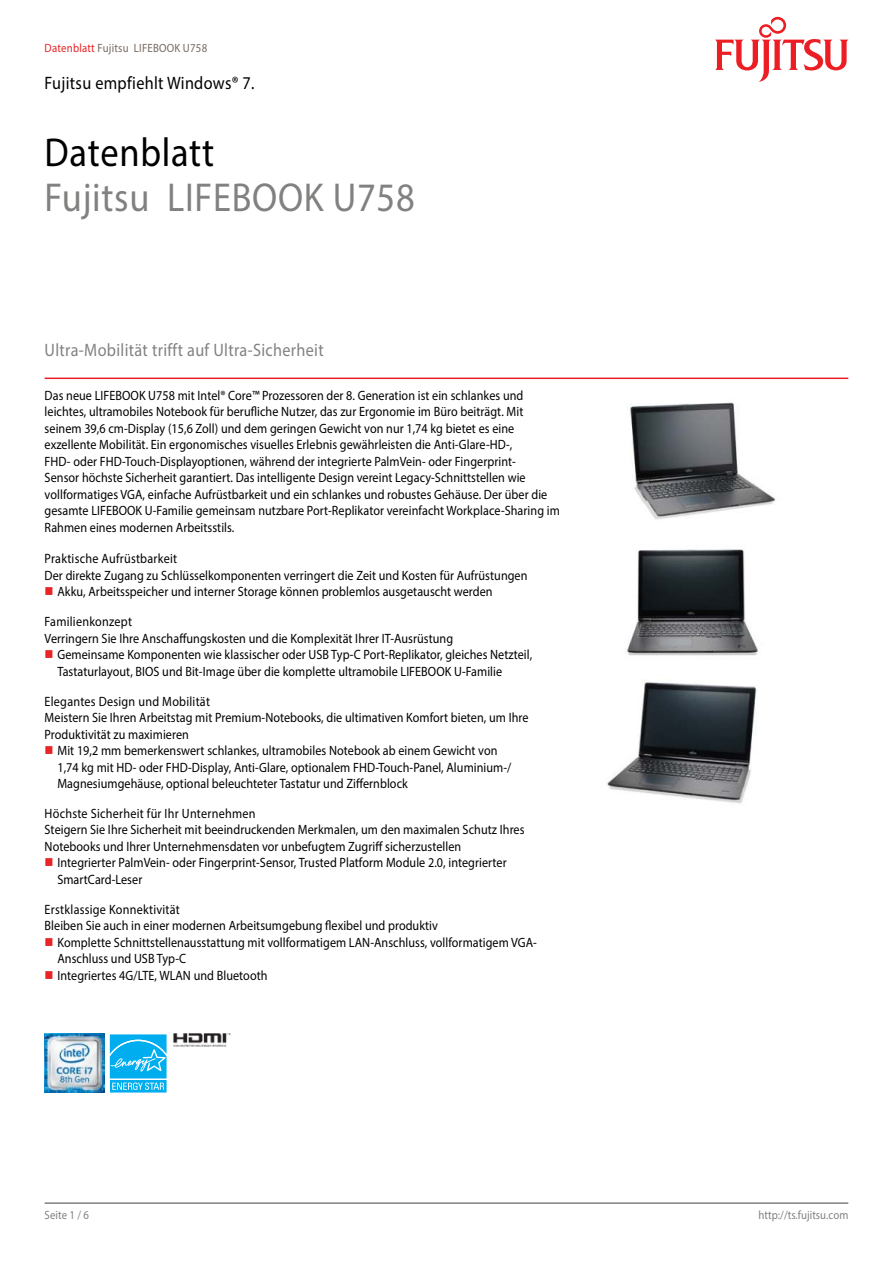
<style>
.page{position:relative;width:893px;height:1263px;background:#fff}
.page>*{position:absolute;margin:0;border:0;box-sizing:border-box;transform-origin:0 0}
.t1{font:40.5px "Myriad Pro";letter-spacing:.02em;color:#818280;scale:.9 1}
.t2{font:40.5px "Myriad Pro";letter-spacing:.02em;color:#000;scale:.9 1}
.t3{font:18px "Myriad Pro";letter-spacing:.02em;color:#818280;scale:.9 1}
.t4{font:18px "Myriad Pro";letter-spacing:.02em;color:#000;scale:.9 1}
.t5{font:13.5px/16.5px "Myriad Pro";letter-spacing:.005em;color:#000;scale:.9 1}
.t6{font:12px "Myriad Pro";letter-spacing:.02em;color:#79695e;scale:.9 1}
.t7{font:12px "Myriad Pro";letter-spacing:.005em;color:#818280;scale:.9 1}
.s1{color:#e92425}
</style>
<div class="page">
<hr style="left:45px;top:1202px;width:803px;height:2px;background:#818280">
<hr style="left:45px;top:378px;width:803px;height:1px;background:#ed1d24">
<svg style="left:715px;top:17px;width:133px;height:65px"></svg>
<img style="left:630px;top:402px;width:146px;height:118px">
<img style="left:626px;top:549px;width:132px;height:107px">
<img style="left:607px;top:681px;width:150px;height:122px">
<img style="left:45px;top:1033px;width:59px;height:59px">
<svg style="left:109px;top:1034px;width:58px;height:59px;background:#33bef2"></svg>
<img style="left:173px;top:1033px;width:58px;height:14px">
<p class="t6" style="left:45px;top:42px;width:182px"><span class="s1">Datenblatt</span> Fujitsu LIFEBOOK U758</p>
<h2 class="t4" style="left:45px;top:75px;width:235px">Fujitsu empfiehlt Windows® 7.</h2>
<h1 class="t2" style="left:45px;top:133px;width:190px">Datenblatt</h1>
<h1 class="t1" style="left:45px;top:178px;width:413px">Fujitsu LIFEBOOK U758</h1>
<h2 class="t3" style="left:45px;top:341px;width:312px">Ultra-Mobilität trifft auf Ultra-Sicherheit</h2>
<p class="t5" style="left:45px;top:388px;width:574px">Das neue LIFEBOOK U758 mit Intel® Core™ Prozessoren der 8. Generation ist ein schlankes und leichtes, ultramobiles Notebook für berufliche Nutzer, das zur Ergonomie im Büro beiträgt. Mit seinem 39,6 cm-Display (15,6 Zoll) und dem geringen Gewicht von nur 1,74 kg bietet es eine exzellente Mobilität. Ein ergonomisches visuelles Erlebnis gewährleisten die Anti-Glare-HD-,<br>FHD- oder FHD-Touch-Displayoptionen, während der integrierte PalmVein- oder Fingerprint-<br>Sensor höchste Sicherheit garantiert. Das intelligente Design vereint Legacy-Schnittstellen wie vollformatiges VGA, einfache Aufrüstbarkeit und ein schlankes und robustes Gehäuse. Der über die gesamte LIFEBOOK U-Familie gemeinsam nutzbare Port-Replikator vereinfacht Workplace-Sharing im Rahmen eines modernen Arbeitsstils.</p>
<p class="t5" style="left:45px;top:551px;width:149px">Praktische Aufrüstbarkeit</p>
<p class="t5" style="left:45px;top:568px;width:538px">Der direkte Zugang zu Schlüsselkomponenten verringert die Zeit und Kosten für Aufrüstungen</p>
<p class="t5" style="left:57px;top:584px;width:485px">Akku, Arbeitsspeicher und interner Storage können problemlos ausgetauscht werden</p>
<p class="t5" style="left:45px;top:614px;width:99px">Familienkonzept</p>
<p class="t5" style="left:45px;top:630px;width:455px">Verringern Sie Ihre Anschaffungskosten und die Komplexität Ihrer IT-Ausrüstung</p>
<p class="t5" style="left:57px;top:647px;width:529px">Gemeinsame Komponenten wie klassischer oder USB Typ-C Port-Replikator, gleiches Netzteil,</p>
<p class="t5" style="left:57px;top:663px;width:496px">Tastaturlayout, BIOS und Bit-Image über die komplette ultramobile LIFEBOOK U-Familie</p>
<p class="t5" style="left:45px;top:693px;width:185px">Elegantes Design und Mobilität</p>
<p class="t5" style="left:45px;top:710px;width:539px">Meistern Sie Ihren Arbeitstag mit Premium-Notebooks, die ultimativen Komfort bieten, um Ihre</p>
<p class="t5" style="left:45px;top:726px;width:162px">Produktivität zu maximieren</p>
<p class="t5" style="left:57px;top:743px;width:490px">Mit 19,2 mm bemerkenswert schlankes, ultramobiles Notebook ab einem Gewicht von</p>
<p class="t5" style="left:57px;top:759px;width:506px">1,74 kg mit HD- oder FHD-Display, Anti-Glare, optionalem FHD-Touch-Panel, Aluminium-/</p>
<p class="t5" style="left:57px;top:776px;width:391px">Magnesiumgehäuse, optional beleuchteter Tastatur und Ziffernblock</p>
<p class="t5" style="left:45px;top:805px;width:535px">Höchste Sicherheit für Ihr Unternehmen<br>Steigern Sie Ihre Sicherheit mit beeindruckenden Merkmalen, um den maximalen Schutz Ihres<br>Notebooks und Ihrer Unternehmensdaten vor unbefugtem Zugriff sicherzustellen</p>
<p class="t5" style="left:57px;top:855px;width:501px">Integrierter PalmVein- oder Fingerprint-Sensor, Trusted Platform Module 2.0, integrierter<br>SmartCard-Leser</p>
<p class="t5" style="left:45px;top:901px;width:152px">Erstklassige Konnektivität</p>
<p class="t5" style="left:45px;top:918px;width:439px">Bleiben Sie auch in einer modernen Arbeitsumgebung flexibel und produktiv</p>
<p class="t5" style="left:57px;top:934px;width:534px">Komplette Schnittstellenausstattung mit vollformatigem LAN-Anschluss, vollformatigem VGA-</p>
<p class="t5" style="left:57px;top:951px;width:145px">Anschluss und USB Typ-C</p>
<p class="t5" style="left:57px;top:967px;width:235px">Integriertes 4G/LTE, WLAN und Bluetooth</p>
<p class="t7" style="left:45px;top:1209px;width:51px">Seite 1 / 6</p>
<p class="t7" style="left:758px;top:1209px;width:101px">http://ts.fujitsu.com</p>
</div>
